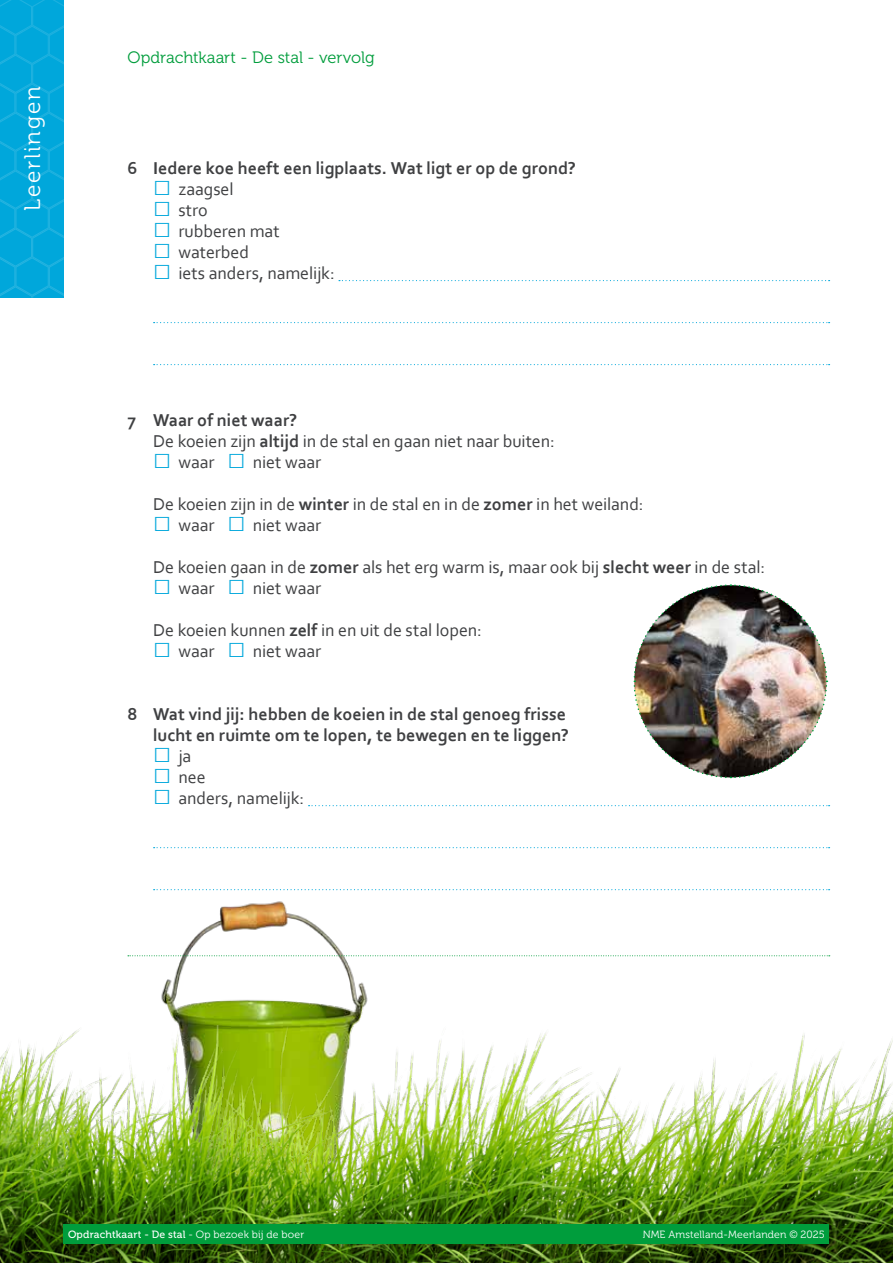
<style>
.page{position:relative;width:893px;height:1263px;background:#fff}
.page>*{position:absolute;margin:0;border:0;box-sizing:border-box;transform-origin:0 0}
.t1{font:22.5px "Museo 300";letter-spacing:.08em;color:#fff}
.t2{font:18px/21px "Corbel";letter-spacing:-.005em;color:#3f4042}
.t3{font:700 18px/21px "Corbel";color:#3f4042;text-align:right}
.t4{font:16.5px "Museo 300";letter-spacing:-.005em;color:#009d3c}
.t5{font:10.5px "Museo 500";letter-spacing:.015em;color:#fff}
.t6{font:10.5px "Museo 300";letter-spacing:.015em;color:#fff}
.s1{font-family:"Verdana";font-size:30px;color:#00a7db}
.s2{font-weight:700}
.s3{font-family:"Museo 300"}
</style>
<div class="page">
<img style="left:0;top:1028px;width:893px;height:235px">
<img style="left:153px;top:901px;width:221px;height:311px">
<div style="left:64px;top:1225px;width:765px;height:19px;background:#009d3c"></div>
<svg style="left:0;top:0;width:64px;height:298px;background:#04a8db"></svg>
<svg style="left:339px;top:280px;width:491px;height:1px"></svg>
<svg style="left:154px;top:322px;width:676px;height:1px"></svg>
<svg style="left:154px;top:364px;width:676px;height:1px"></svg>
<svg style="left:309px;top:805px;width:521px;height:1px"></svg>
<svg style="left:154px;top:847px;width:676px;height:1px"></svg>
<svg style="left:154px;top:889px;width:676px;height:1px"></svg>
<svg style="left:128px;top:955px;width:702px;height:1px"></svg>
<img style="left:633px;top:584px;width:195px;height:195px">
<p class="t1" style="left:20px;top:211px;width:127px;rotate:-90deg">Leerlingen</p>
<p class="t4" style="left:128px;top:49px;width:249px">Opdrachtkaart - De stal - vervolg</p>
<p class="t3" style="left:128px;top:157px;width:450px">6 Iedere koe heeft een ligplaats. Wat ligt er op de grond?</p>
<p class="t2" style="left:153px;top:178px;width:82px"><span class="s1">□</span> zaagsel</p>
<p class="t2" style="left:153px;top:199px;width:56px"><span class="s1">□</span> stro</p>
<p class="t2" style="left:153px;top:220px;width:128px"><span class="s1">□</span> rubberen mat</p>
<p class="t2" style="left:153px;top:241px;width:98px"><span class="s1">□</span> waterbed</p>
<p class="t2" style="left:153px;top:262px;width:183px"><span class="s1">□</span> iets anders, namelijk:</p>
<p class="t2" style="left:153px;top:409px;width:403px;text-indent:-26px"><span class="s2">7 Waar of niet waar?<br></span>De koeien zijn <span class="s2">altijd</span> in de stal en gaan niet naar buiten:</p>
<p class="t2" style="left:153px;top:451px;width:170px"><span class="s1">□</span> waar <span class="s1">□</span> niet waar</p>
<p class="t2" style="left:153px;top:493px;width:492px">De koeien zijn in de <span class="s2">winter</span> in de stal en in de <span class="s2">zomer</span> in het weiland:</p>
<p class="t2" style="left:153px;top:514px;width:170px"><span class="s1">□</span> waar <span class="s1">□</span> niet waar</p>
<p class="t2" style="left:153px;top:556px;width:613px">De koeien gaan in de <span class="s2">zomer</span> als het erg warm is, maar ook bij <span class="s2">slecht weer</span> in de stal:</p>
<p class="t2" style="left:153px;top:577px;width:170px"><span class="s1">□</span> waar <span class="s1">□</span> niet waar</p>
<p class="t2" style="left:153px;top:619px;width:330px">De koeien kunnen <span class="s2">zelf</span> in en uit de stal lopen:</p>
<p class="t2" style="left:153px;top:640px;width:170px"><span class="s1">□</span> waar <span class="s1">□</span> niet waar</p>
<p class="t3" style="left:128px;top:703px;width:443px">8 Wat vind jij: hebben de koeien in de stal genoeg frisse lucht en ruimte om te lopen, te bewegen en te liggen?</p>
<p class="t2" style="left:153px;top:745px;width:40px"><span class="s1">□</span> ja</p>
<p class="t2" style="left:153px;top:766px;width:54px"><span class="s1">□</span> nee</p>
<p class="t2" style="left:153px;top:787px;width:153px"><span class="s1">□</span> anders, namelijk:</p>
<p class="t5" style="left:68px;top:1229px;width:238px">Opdrachtkaart - De stal <span class="s3">- Op bezoek bij de boer</span></p>
<p class="t6" style="left:643px;top:1229px;width:184px">NME Amstelland-Meerlanden © 2025</p>
</div>
